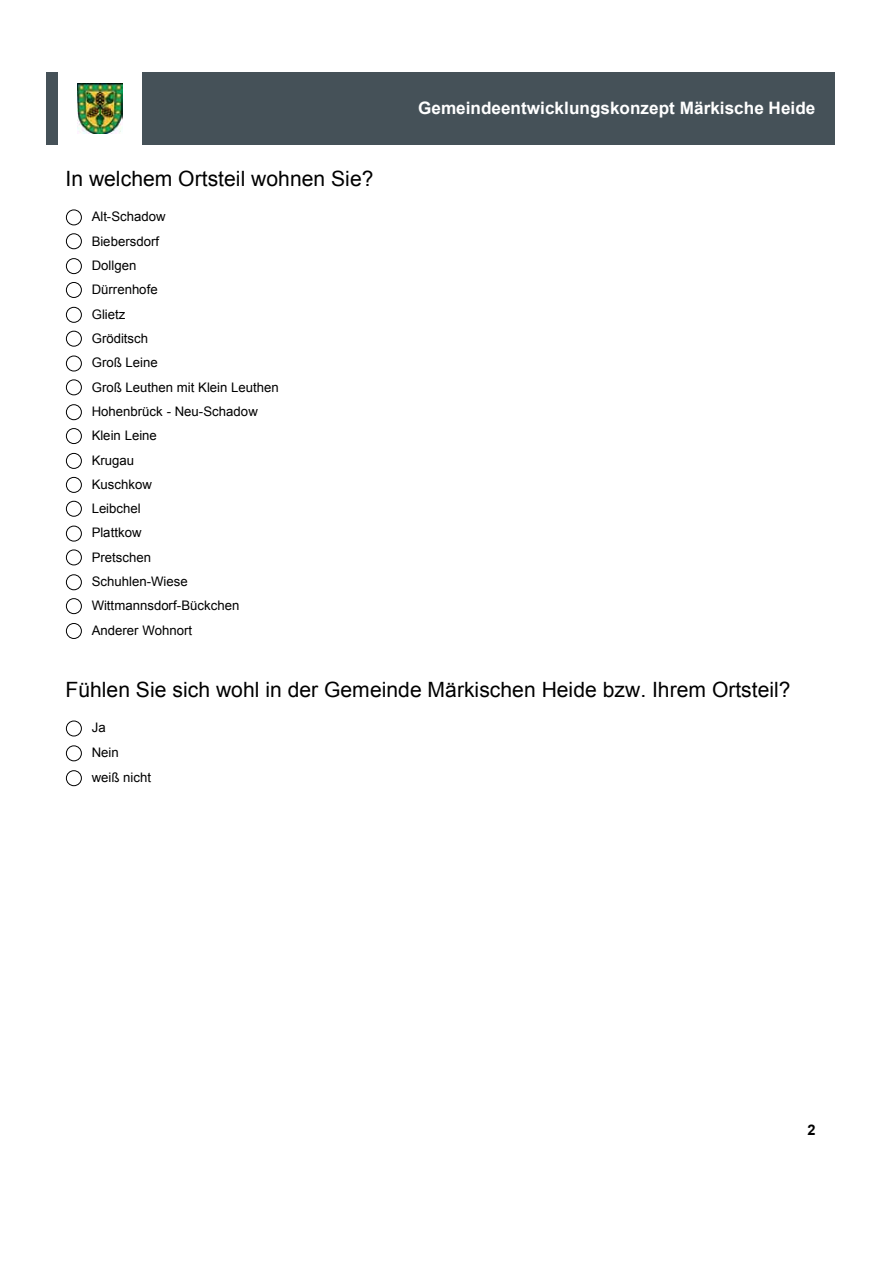
<style>
.page{position:relative;width:881px;height:1263px;background:#fff}
.page>*{position:absolute;margin:0;border:0;box-sizing:border-box;transform-origin:0 0}
.t1{font:21.15px "Sbpmvt Arial";color:#000}
.t2{font:700 17.1px "Rddtgb Arial";color:#fff}
.t3{font:700 14.55px "Rddtgb Arial";color:#000}
.t4{font:13.2px/24.3px "Sbpmvt Arial";color:#000}
</style>
<div class="page">
<div style="left:47px;top:72px;width:11px;height:72px;background:#455158"></div>
<div style="left:142px;top:72px;width:691px;height:72px;background:#455158"></div>
<img style="left:78px;top:84px;width:44px;height:49px">
<div style="left:66px;top:209px;width:16px;height:16px;border:1px solid #000;border-radius:50%"></div>
<div style="left:66px;top:233px;width:16px;height:16px;border:1px solid #000;border-radius:50%"></div>
<div style="left:66px;top:258px;width:16px;height:16px;border:1px solid #000;border-radius:50%"></div>
<div style="left:66px;top:282px;width:16px;height:16px;border:1px solid #000;border-radius:50%"></div>
<div style="left:66px;top:307px;width:16px;height:16px;border:1px solid #000;border-radius:50%"></div>
<div style="left:66px;top:331px;width:16px;height:16px;border:1px solid #000;border-radius:50%"></div>
<div style="left:66px;top:355px;width:16px;height:16px;border:1px solid #000;border-radius:50%"></div>
<div style="left:66px;top:379px;width:16px;height:16px;border:1px solid #000;border-radius:50%"></div>
<div style="left:66px;top:404px;width:16px;height:16px;border:1px solid #000;border-radius:50%"></div>
<div style="left:66px;top:428px;width:16px;height:16px;border:1px solid #000;border-radius:50%"></div>
<div style="left:66px;top:453px;width:16px;height:16px;border:1px solid #000;border-radius:50%"></div>
<div style="left:66px;top:477px;width:16px;height:16px;border:1px solid #000;border-radius:50%"></div>
<div style="left:66px;top:501px;width:16px;height:16px;border:1px solid #000;border-radius:50%"></div>
<div style="left:66px;top:526px;width:16px;height:16px;border:1px solid #000;border-radius:50%"></div>
<div style="left:66px;top:549px;width:16px;height:16px;border:1px solid #000;border-radius:50%"></div>
<div style="left:66px;top:574px;width:16px;height:16px;border:1px solid #000;border-radius:50%"></div>
<div style="left:66px;top:598px;width:16px;height:16px;border:1px solid #000;border-radius:50%"></div>
<div style="left:66px;top:623px;width:16px;height:16px;border:1px solid #000;border-radius:50%"></div>
<div style="left:66px;top:720px;width:16px;height:16px;border:1px solid #000;border-radius:50%"></div>
<div style="left:66px;top:745px;width:16px;height:16px;border:1px solid #000;border-radius:50%"></div>
<div style="left:66px;top:770px;width:16px;height:16px;border:1px solid #000;border-radius:50%"></div>
<h1 class="t1" style="left:65px;top:170px;width:309px">In welchem Ortsteil wohnen Sie?</h1>
<p class="t4" style="left:92px;top:206px;width:188px">Alt-Schadow<br>Biebersdorf<br>Dollgen<br>Dürrenhofe<br>Glietz<br>Gröditsch<br>Groß Leine<br>Groß Leuthen mit Klein Leuthen<br>Hohenbrück - Neu-Schadow<br>Klein Leine<br>Krugau<br>Kuschkow<br>Leibchel<br>Plattkow<br>Pretschen<br>Schuhlen-Wiese<br>Wittmannsdorf-Bückchen<br>Anderer Wohnort</p>
<p class="t2" style="left:418px;top:102px;width:398px">Gemeindeentwicklungskonzept Märkische Heide</p>
<h1 class="t1" style="left:65px;top:681px;width:726px">Fühlen Sie sich wohl in der Gemeinde Märkischen Heide bzw. Ihrem Ortsteil?</h1>
<p class="t4" style="left:92px;top:716px;width:61px;line-height:24.8px">Ja<br>Nein<br>weiß nicht</p>
<p class="t3" style="left:807px;top:1124px;width:10px">2</p>
</div>
